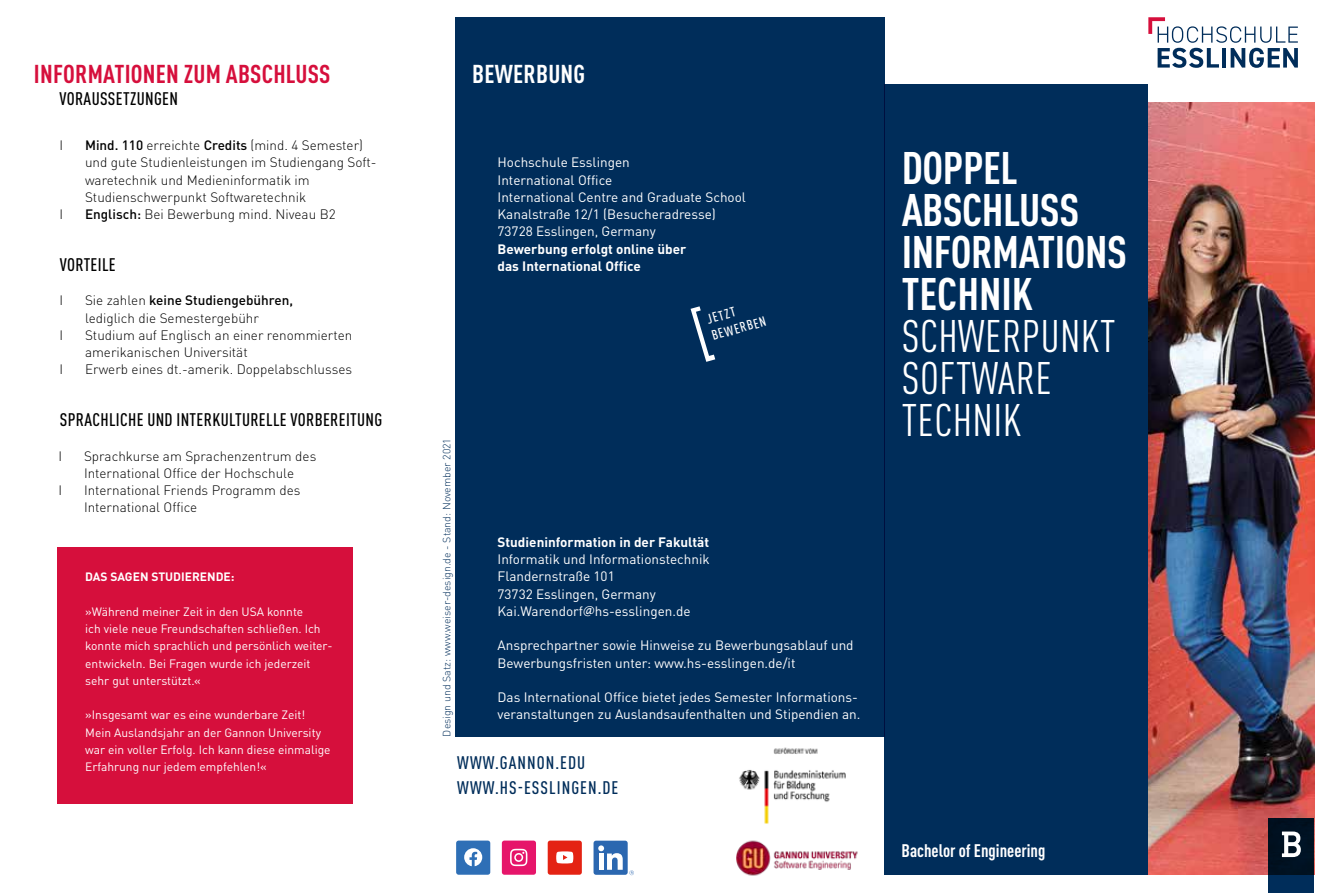
<style>
.page{position:relative;width:1331px;height:893px;background:#fff}
.page>*{position:absolute;margin:0;border:0;box-sizing:border-box;transform-origin:0 0}
.t1{font:700 condensed 45px/42px "DIN Pro";letter-spacing:-.01em;color:#fff}
.t2{font:condensed 45px/42px "DIN Pro";letter-spacing:.01em;color:#fff}
.t3{font:700 condensed 25.5px "DIN Pro";letter-spacing:.01em;color:#d60f3c}
.t4{font:700 condensed 25.5px "DIN Pro";letter-spacing:.01em;color:#fff}
.t5{font:500 condensed 18px "DIN Pro";letter-spacing:.02em;color:#000}
.t6{font:500 condensed 18px/25.5px "DIN Pro";letter-spacing:.06em;color:#002d5a}
.t7{font:700 condensed 18px "DIN Pro";color:#fff}
.t8{font:300 13.5px/17.2px "DIN Pro";color:#000}
.t9{font:13.5px/17.2px "DIN Pro";color:#fff}
.t10{font:700 13.5px/17.2px "DIN Pro";color:#fff}
.t11{font:500 condensed 13.5px/17px "DIN Pro";color:#fff}
.t12{font:12px/17.2px "DIN Pro";color:#fff}
.t13{font:700 12px "DIN Pro";color:#fff}
.t14{font:300 10.5px "DIN Pro";color:#002d5a}
.s1{font-weight:500}
.s2{font-family:"Lucida Sans"}
</style>
<div class="page">
<img style="left:1148px;top:102px;width:166px;height:773px">
<div style="left:884px;top:85px;width:264px;height:790px;background:#002d5a"></div>
<div style="left:57px;top:548px;width:296px;height:256px;background:#d60f3c"></div>
<div style="left:455px;top:17px;width:429px;height:720px;background:#002d5a"></div>
<svg style="left:1148px;top:17px;width:150px;height:51px"></svg>
<svg style="left:1269px;top:818px;width:45px;height:75px;background:#001931"></svg>
<svg style="left:1282px;top:831px;width:19px;height:26px"></svg>
<svg style="left:691px;top:306px;width:24px;height:56px"></svg>
<img style="left:737px;top:840px;width:121px;height:36px">
<img style="left:739px;top:747px;width:107px;height:77px">
<div style="left:456px;top:841px;width:34px;height:34px;background:#2e6fb6;border-radius:3px"></div>
<svg style="left:464px;top:848px;width:18px;height:18px"></svg>
<div style="left:502px;top:841px;width:34px;height:34px;background:#e6156a;border-radius:3px"></div>
<svg style="left:510px;top:849px;width:17px;height:17px"></svg>
<div style="left:548px;top:841px;width:34px;height:34px;background:#e42313;border-radius:3px"></div>
<svg style="left:556px;top:851px;width:17px;height:12px"></svg>
<div style="left:593px;top:841px;width:35px;height:34px;background:#2b67b0;border-radius:3px"></div>
<svg style="left:598px;top:845px;width:25px;height:25px"></svg>
<svg style="left:629px;top:870px;width:5px;height:5px"></svg>
<h2 class="t3" style="left:34px;top:55px;width:298px">INFORMATIONEN ZUM ABSCHLUSS</h2>
<h3 class="t5" style="left:59px;top:86px;width:120px">VORAUSSETZUNGEN</h3>
<p class="t8" style="left:60px;top:136px;width:5px">I</p>
<p class="t8" style="left:85px;top:136px;width:293px"><span class="s1">Mind. 110</span> erreichte <span class="s1">Credits</span> (mind. 4 Semester) und gute Studienleistungen im Studiengang Soft&shy;waretechnik und Medieninformatik im Studienschwerpunkt Softwaretechnik</p>
<p class="t8" style="left:60px;top:205px;width:5px">I</p>
<p class="t8" style="left:85px;top:205px;width:252px"><span class="s1">Englisch:</span> Bei Bewerbung mind. Niveau B2</p>
<h3 class="t5" style="left:60px;top:252px;width:57px">VORTEILE</h3>
<p class="t8" style="left:60px;top:291px;width:5px">I</p>
<p class="t8" style="left:85px;top:291px;width:210px">Sie zahlen <span class="s1">keine Studiengebühren, </span>lediglich die Semestergebühr</p>
<p class="t8" style="left:60px;top:325px;width:5px">I</p>
<p class="t8" style="left:85px;top:325px;width:269px">Studium auf Englisch an einer renommierten amerikanischen Universität</p>
<p class="t8" style="left:60px;top:360px;width:5px">I</p>
<p class="t8" style="left:85px;top:360px;width:269px">Erwerb eines dt.-amerik. Doppelabschlusses</p>
<h3 class="t5" style="left:60px;top:407px;width:324px">SPRACHLICHE UND INTERKULTURELLE VORBEREITUNG</h3>
<p class="t8" style="left:58px;top:446px;width:5px">I</p>
<p class="t8" style="left:84px;top:446px;width:234px">Sprachkurse am Sprachenzentrum des<br>International Office der Hochschule</p>
<p class="t8" style="left:58px;top:481px;width:5px">I</p>
<p class="t8" style="left:84px;top:481px;width:218px">International Friends Programm des<br>International Office</p>
<p class="t13" style="left:85px;top:567px;width:151px">DAS SAGEN STUDIERENDE:</p>
<p class="t12" style="left:85px;top:602px;width:249px">»Während meiner Zeit in den USA konnte<br>ich viele neue Freundschaften schließen. Ich konnte mich sprachlich und persönlich weiter&shy;entwickeln. Bei Fragen wurde ich jederzeit sehr gut unterstützt.«</p>
<p class="t12" style="left:85px;top:706px;width:247px">»Insgesamt war es eine wunderbare Zeit!<br>Mein Auslandsjahr an der Gannon University war ein voller Erfolg. Ich kann diese einmalige Erfahrung nur jedem empfehlen!«</p>
<h2 class="t4" style="left:472px;top:55px;width:115px">BEWERBUNG</h2>
<p class="t9" style="left:497px;top:153px;width:250px">Hochschule Esslingen<br>International Office<br>International Centre and Graduate School<br>Kanalstraße 12/1 (Besucheradresse)<br>73728 Esslingen, Germany</p>
<p class="t10" style="left:497px;top:239px;width:190px">Bewerbung erfolgt online über das International Office</p>
<p class="t14" style="left:439px;top:737px;width:300px;rotate:-90deg">Design und Satz: www.weiser-design.de - Stand: November 2021</p>
<p class="t11" style="left:705px;top:310px;width:58px;rotate:-15deg">JETZT<br>BEWERBEN</p>
<p class="t10" style="left:497px;top:532px;width:213px">Studieninformation in der Fakultät</p>
<p class="t9" style="left:497px;top:550px;width:214px">Informatik und Informationstechnik<br>Flandernstraße 101<br>73732 Esslingen, Germany<br>Kai.Warendorf<span class="s2">@</span>hs-esslingen.de</p>
<p class="t9" style="left:497px;top:636px;width:358px">Ansprechpartner sowie Hinweise zu Bewerbungsablauf und<br>Bewerbungsfristen unter: www.hs-esslingen.de/it</p>
<p class="t9" style="left:497px;top:688px;width:364px">Das International Office bietet jedes Semester Informations&shy;veranstaltungen zu Auslandsaufenthalten und Stipendien an.</p>
<h3 class="t6" style="left:457px;top:749px;width:163px">WWW.GANNON.EDU<br>WWW.HS-ESSLINGEN.DE</h3>
<h1 class="t1" style="left:902px;top:144px;width:227px">DOPPEL<br>ABSCHLUSS<br>INFORMATIONS<br>TECHNIK</h1>
<h1 class="t2" style="left:902px;top:313px;width:215px">SCHWERPUNKT<br>SOFTWARE<br>TECHNIK</h1>
<h3 class="t7" style="left:901px;top:838px;width:145px">Bachelor of Engineering</h3>
</div>
